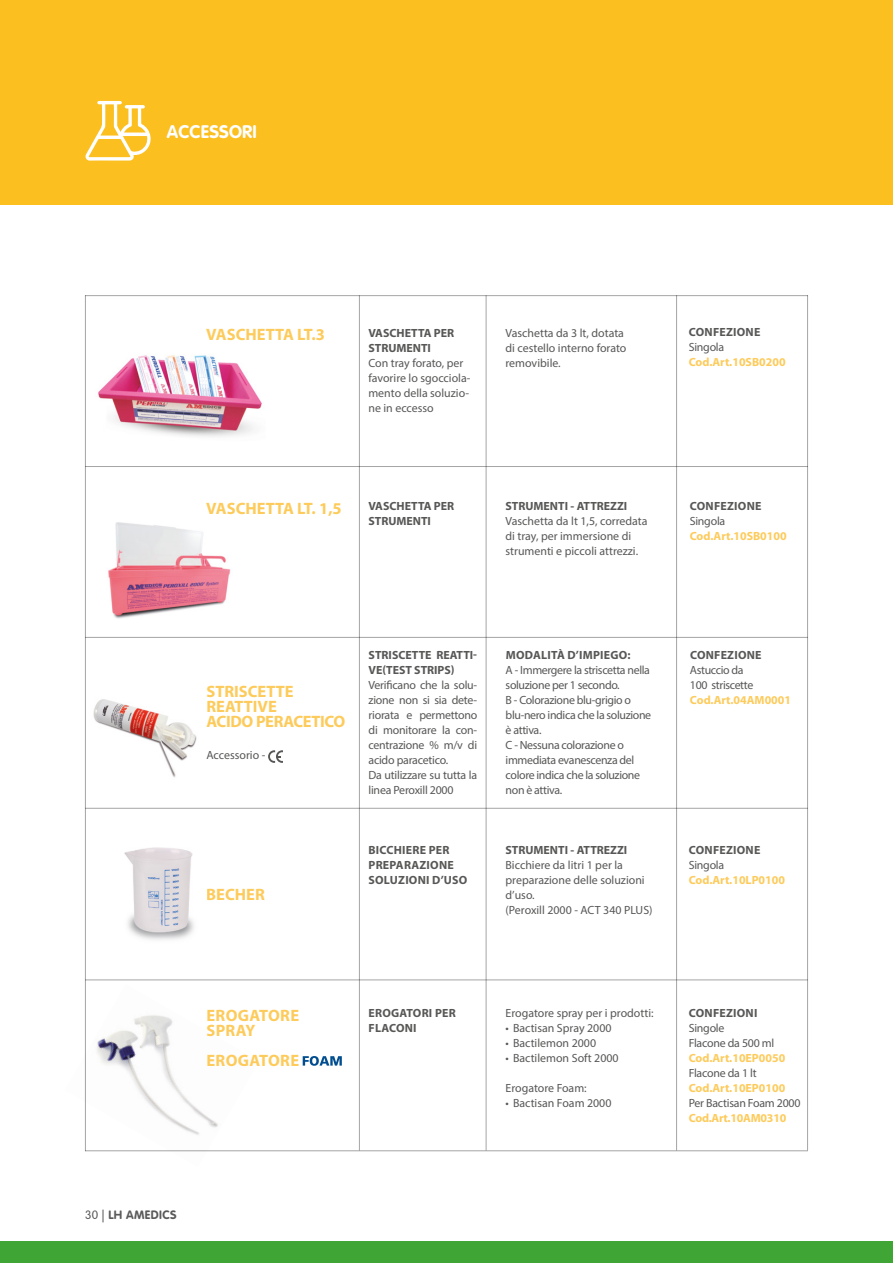
<style>
.page{position:relative;width:893px;height:1263px;background:#fff}
.page>*{position:absolute;margin:0;border:0;box-sizing:border-box;transform-origin:0 0}
.t1{font:700 18px "VAG Rounded";letter-spacing:.01em;color:#fff}
.t2{font:700 16.5px/15px "Myriad Pro";color:#fdcb5b}
.t3{font:700 16.5px/15px "Myriad Pro";letter-spacing:.02em;color:#fdcb5b}
.t4{font:700 12px "VAG Rounded";letter-spacing:.03em;color:#5a5a5a}
.t5{font:11.85px/15px "Myriad Pro";letter-spacing:-.02em;color:#575756}
.t6{font:11.85px/15px "Myriad Pro";color:#575756}
.t7{font:700 11.85px/15px "Myriad Pro";letter-spacing:.01em;color:#575756}
.t8{font:700 11.85px "Myriad Pro";color:#fdcb5b}
.t9{font:700 11.85px "Myriad Pro";letter-spacing:-.02em;color:#fdcb5b}
.s1{font-weight:300}
</style>
<div class="page">
<div style="left:0;top:1242px;width:893px;height:21px;background:#3fa535"></div>
<div style="left:0;top:0;width:893px;height:205px;background:#fcbf20"></div>
<svg style="left:85px;top:101px;width:66px;height:60px"></svg>
<img style="left:85px;top:1015px;width:174px;height:137px">
<img style="left:98px;top:355px;width:164px;height:82px">
<svg style="left:303px;top:1056px;width:39px;height:10px"></svg>
<hr style="left:85px;top:1150px;width:723px;height:1px;background:#a5a5a5">
<hr style="left:85px;top:295px;width:723px;height:1px;background:#a5a5a5">
<hr style="left:85px;top:466px;width:723px;height:1px;background:#a5a5a5">
<hr style="left:85px;top:808px;width:723px;height:1px;background:#a5a5a5">
<hr style="left:85px;top:637px;width:723px;height:1px;background:#a5a5a5">
<hr style="left:85px;top:979px;width:723px;height:1px;background:#a5a5a5">
<hr style="left:359px;top:295px;width:1px;height:855px;background:#a5a5a5">
<hr style="left:486px;top:295px;width:1px;height:855px;background:#a5a5a5">
<hr style="left:676px;top:295px;width:1px;height:855px;background:#a5a5a5">
<hr style="left:807px;top:295px;width:1px;height:855px;background:#a5a5a5">
<hr style="left:85px;top:295px;width:1px;height:856px;background:#a5a5a5">
<img style="left:108px;top:522px;width:123px;height:97px">
<img style="left:124px;top:847px;width:70px;height:93px">
<img style="left:93px;top:699px;width:104px;height:79px">
<svg style="left:268px;top:750px;width:15px;height:13px"></svg>
<h1 class="t1" style="left:167px;top:121px;width:91px">ACCESSORI</h1>
<h2 class="t2" style="left:206px;top:326px;width:120px">VASCHETTA LT.3</h2>
<p class="t7" style="left:368px;top:325px;width:87px">VASCHETTA PER<br>STRUMENTI</p>
<p class="t6" style="left:368px;top:355px;width:104px">Con tray forato, per favorire lo sgocciola&shy;mento della soluzio&shy;ne in eccesso</p>
<p class="t6" style="left:505px;top:325px;width:122px">Vaschetta da 3 lt, dotata di cestello interno forato removibile.</p>
<h2 class="t2" style="left:206px;top:500px;width:137px">VASCHETTA LT. 1,5</h2>
<p class="t7" style="left:368px;top:498px;width:87px">VASCHETTA PER<br>STRUMENTI</p>
<p class="t7" style="left:505px;top:498px;width:123px">STRUMENTI - ATTREZZI</p>
<p class="t6" style="left:505px;top:514px;width:144px">Vaschetta da lt 1,5, corredata di tray, per immersione di strumenti e piccoli attrezzi.</p>
<h2 class="t2" style="left:206px;top:684px;width:140px">STRISCETTE<br>REATTIVE<br>ACIDO PERACETICO</h2>
<p class="t6" style="left:206px;top:747px;width:60px">Accessorio -</p>
<h2 class="t2" style="left:206px;top:887px;width:60px">BECHER</h2>
<p class="t7" style="left:369px;top:647px;width:110px">STRISCETTE REATTI-<br>VE(TEST STRIPS)</p>
<p class="t5" style="left:368px;top:677px;width:110px">Verificano che la solu&shy;zione non si sia dete&shy;riorata e permettono di monitorare la con&shy;centrazione % m/v di acido paracetico.<br>Da utilizzare su tutta la linea Peroxill 2000</p>
<p class="t7" style="left:368px;top:842px;width:100px">BICCHIERE PER<br>PREPARAZIONE<br>SOLUZIONI D’USO</p>
<p class="t7" style="left:506px;top:647px;width:126px">MODALITÀ D’IMPIEGO:</p>
<p class="t5" style="left:506px;top:662px;width:147px">A - Immergere la striscetta nella soluzione per 1 secondo.<br>B - Colorazione blu-grigio o blu-nero indica che la soluzione è attiva.<br>C - Nessuna colorazione o immediata evanescenza del colore indica che la soluzione non è attiva.</p>
<p class="t7" style="left:505px;top:842px;width:123px">STRUMENTI - ATTREZZI</p>
<p class="t6" style="left:505px;top:857px;width:149px">Bicchiere da litri 1 per la preparazione delle soluzioni d’uso.<br>(Peroxill 2000 - ACT 340 PLUS)</p>
<p class="t7" style="left:689px;top:325px;width:73px">CONFEZIONE</p>
<p class="t5" style="left:689px;top:340px;width:37px">Singola</p>
<p class="t8" style="left:689px;top:355px;width:98px">Cod.Art.10SB0200</p>
<p class="t7" style="left:690px;top:498px;width:73px">CONFEZIONE</p>
<p class="t5" style="left:690px;top:514px;width:37px">Singola</p>
<p class="t8" style="left:690px;top:529px;width:98px">Cod.Art.10SB0100</p>
<p class="t7" style="left:690px;top:647px;width:73px">CONFEZIONE</p>
<p class="t5" style="left:690px;top:662px;width:65px">Astuccio da<br>100 striscette</p>
<p class="t8" style="left:690px;top:692px;width:103px">Cod.Art.04AM0001</p>
<p class="t7" style="left:689px;top:842px;width:73px">CONFEZIONE</p>
<p class="t5" style="left:689px;top:857px;width:37px">Singola</p>
<p class="t8" style="left:689px;top:872px;width:98px">Cod.Art.10LP0100</p>
<h2 class="t3" style="left:206px;top:1007px;width:94px">EROGATORE<br>SPRAY</h2>
<h2 class="t3" style="left:206px;top:1052px;width:94px">EROGATORE</h2>
<p class="t4" style="left:85px;top:1208px;width:93px"><span class="s1">30 |</span> LH AMEDICS</p>
<p class="t7" style="left:368px;top:1005px;width:89px">EROGATORI PER<br>FLACONI</p>
<p class="t6" style="left:505px;top:1005px;width:150px">Erogatore spray per i prodotti:</p>
<p class="t6" style="left:505px;top:1020px;width:108px">• Bactisan Spray 2000</p>
<p class="t6" style="left:505px;top:1035px;width:92px">• Bactilemon 2000</p>
<p class="t6" style="left:505px;top:1050px;width:115px">• Bactilemon Soft 2000</p>
<p class="t6" style="left:505px;top:1080px;width:83px">Erogatore Foam:</p>
<p class="t6" style="left:505px;top:1095px;width:107px">• Bactisan Foam 2000</p>
<p class="t7" style="left:689px;top:1005px;width:70px">CONFEZIONI</p>
<p class="t5" style="left:689px;top:1020px;width:87px">Singole<br>Flacone da 500 ml</p>
<p class="t8" style="left:689px;top:1050px;width:98px">Cod.Art.10EP0050</p>
<p class="t5" style="left:689px;top:1065px;width:69px">Flacone da 1 lt</p>
<p class="t8" style="left:689px;top:1080px;width:98px">Cod.Art.10EP0100</p>
<p class="t5" style="left:689px;top:1095px;width:113px">Per Bactisan Foam 2000</p>
<p class="t9" style="left:689px;top:1110px;width:99px">Cod.Art.10AM0310</p>
</div>
